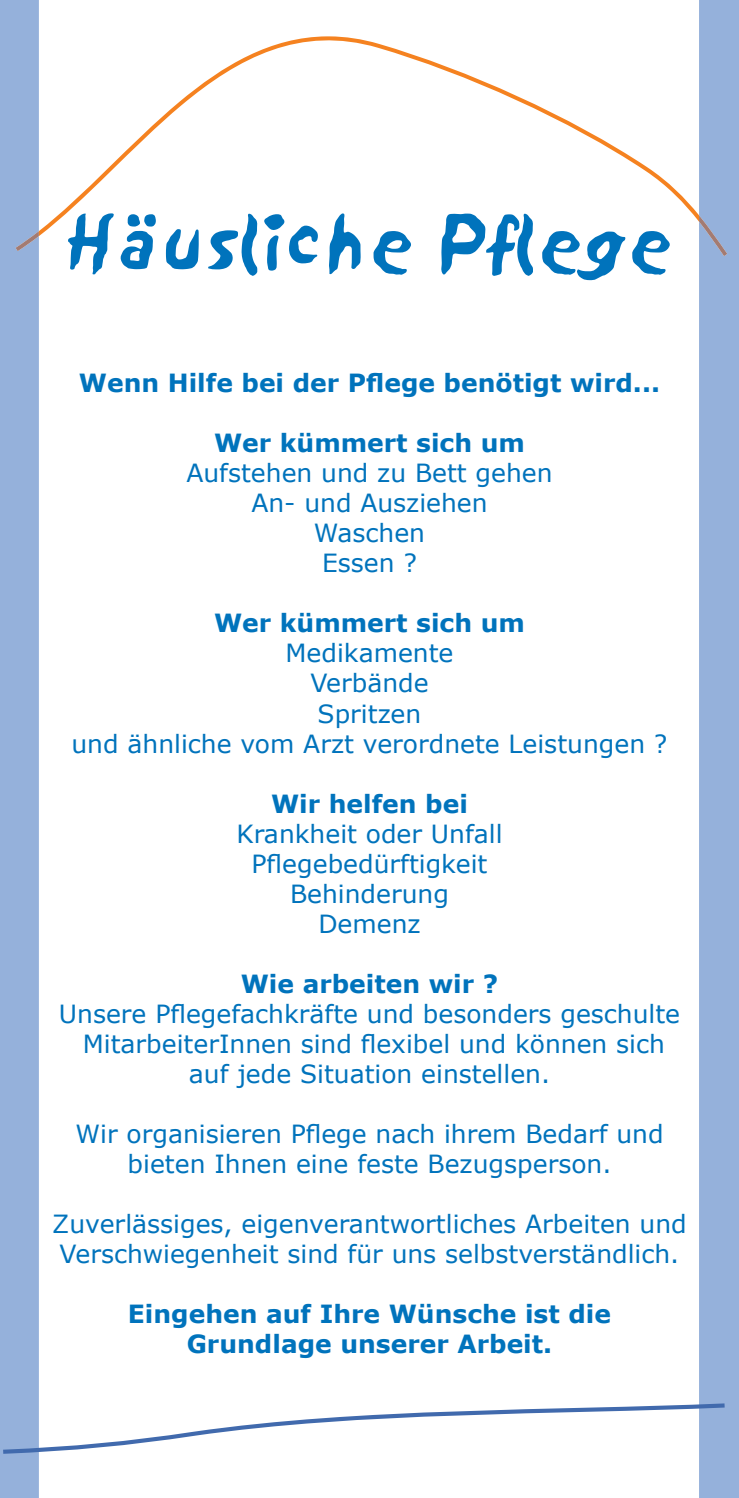
<style>
.page{position:relative;width:739px;height:1498px;background:#fff}
.page>*{position:absolute;margin:0;border:0;box-sizing:border-box;transform-origin:0 0}
.t1{font:67.5px "Sand";color:#0073bc}
.t2{font:25px/30px "Verdana";color:#0073bc;text-align:center}
.t3{font:700 25px/30px "Verdana";color:#0073bc;text-align:center}
</style>
<div class="page">
<svg style="left:39px;top:36px;width:660px;height:200px"></svg>
<div style="left:0;top:0;width:39px;height:1497px;background:#95b1db"></div>
<svg style="left:16px;top:231px;width:23px;height:20px"></svg>
<div style="left:699px;top:0;width:40px;height:1497px;background:#95b1db"></div>
<svg style="left:699px;top:215px;width:28px;height:41px"></svg>
<svg style="left:3px;top:1403px;width:722px;height:50px"></svg>
<h1 class="t1" style="left:70px;top:207px;width:603px">Häusliche Pflege</h1>
<p class="t3" style="left:79px;top:367px;width:583px">Wenn Hilfe bei der Pflege benötigt wird...</p>
<p class="t3" style="left:214px;top:427px;width:312px">Wer kümmert sich um</p>
<p class="t2" style="left:187px;top:457px;width:368px">Aufstehen und zu Bett gehen<br>An- und Ausziehen<br>Waschen<br>Essen ?</p>
<p class="t3" style="left:214px;top:607px;width:312px">Wer kümmert sich um</p>
<p class="t2" style="left:71px;top:637px;width:598px">Medikamente<br>Verbände<br>Spritzen<br>und ähnliche vom Arzt verordnete Leistungen ?</p>
<p class="t3" style="left:271px;top:787px;width:198px">Wir helfen bei</p>
<p class="t2" style="left:236px;top:817px;width:268px">Krankheit oder Unfall<br>Pflegebedürftigkeit<br>Behinderung<br>Demenz</p>
<p class="t3" style="left:241px;top:967px;width:259px">Wie arbeiten wir ?</p>
<p class="t2" style="left:59px;top:997px;width:623px">Unsere Pflegefachkräfte und besonders geschulte<br>MitarbeiterInnen sind flexibel und können sich auf jede Situation einstellen.</p>
<p class="t2" style="left:76px;top:1117px;width:590px">Wir organisieren Pflege nach ihrem Bedarf und bieten Ihnen eine feste Bezugsperson.</p>
<p class="t2" style="left:52px;top:1207px;width:636px;text-align:left">Zuverlässiges, eigenverantwortliches Arbeiten und<br>Verschwiegenheit sind für uns selbstverständlich.</p>
<p class="t3" style="left:128px;top:1297px;width:485px">Eingehen auf Ihre Wünsche ist die<br>Grundlage unserer Arbeit.</p>
</div>
